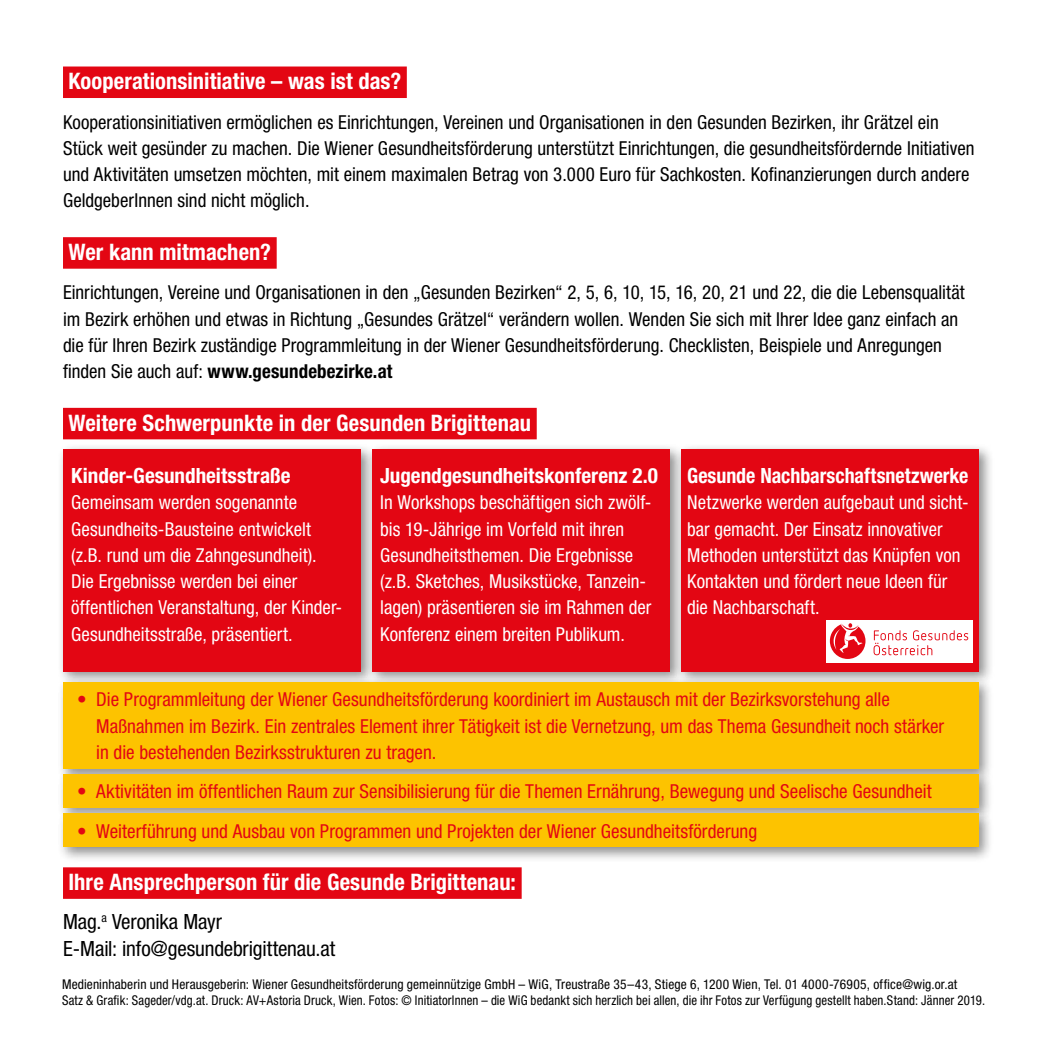
<style>
.page{position:relative;width:1042px;height:1042px;background:#fff}
.page>*{position:absolute;margin:0;border:0;box-sizing:border-box;transform-origin:0 0}
.t1{font:700 condensed 22.75px "Helvetica Neue LT Pro";letter-spacing:.005em;color:#fff}
.t2{font:700 condensed 21px "Helvetica Neue LT Pro";color:#fff}
.t3{font:condensed 21px/26.2px "Helvetica Neue LT Pro";letter-spacing:-.01em;color:#000}
.t4{font:700 condensed 21px "Helvetica Neue LT Pro";color:#fff;scale:.95 1}
.t5{font:condensed 19.25px/26.2px "Helvetica Neue LT Pro";color:#000}
.t6{font:condensed 19.25px/26.2px "Helvetica Neue LT Pro";color:#fff}
.t7{font:condensed 19.25px/26.2px "Helvetica Neue LT Pro";color:#e30613}
.t8{font:condensed 13.47px/16.1px "Helvetica Neue LT Pro";letter-spacing:.01em;color:#000}
.s1{font-weight:700}
</style>
<div class="page">
<div style="left:57px;top:443px;width:319px;height:244px;background:#000;opacity:.45"></div>
<div style="left:63px;top:449px;width:298px;height:222px;background:#e30613"></div>
<div style="left:367px;top:443px;width:318px;height:244px;background:#000;opacity:.45"></div>
<div style="left:372px;top:449px;width:298px;height:222px;background:#e30613"></div>
<div style="left:676px;top:443px;width:318px;height:244px;background:#000;opacity:.45"></div>
<div style="left:681px;top:449px;width:298px;height:222px;background:#e30613"></div>
<div style="left:826px;top:620px;width:146px;height:42px;background:#fff"></div>
<svg style="left:830px;top:623px;width:35px;height:36px"></svg>
<svg style="left:873px;top:630px;width:95px;height:25px"></svg>
<div style="left:57px;top:677px;width:937px;height:107px;background:#000;opacity:.45"></div>
<div style="left:63px;top:682px;width:915px;height:87px;background:#fdc300"></div>
<div style="left:57px;top:768px;width:937px;height:55px;background:#000;opacity:.45"></div>
<div style="left:63px;top:774px;width:915px;height:33px;background:#fdc300"></div>
<div style="left:57px;top:808px;width:937px;height:55px;background:#000;opacity:.45"></div>
<div style="left:63px;top:814px;width:915px;height:33px;background:#fdc300"></div>
<div style="left:63px;top:867px;width:459px;height:32px;background:#e30613"></div>
<div style="left:63px;top:67px;width:344px;height:31px;background:#e30613"></div>
<div style="left:63px;top:237px;width:214px;height:32px;background:#e30613"></div>
<div style="left:63px;top:408px;width:474px;height:31px;background:#e30613"></div>
<p class="t1" style="left:69px;top:67px;width:334px">Kooperationsinitiative – was ist das?</p>
<p class="t5" style="left:63px;top:109px;width:913px">Kooperationsinitiativen ermöglichen es Einrichtungen, Vereinen und Organisationen in den Gesunden Bezirken, ihr Grätzel ein Stück weit gesünder zu machen. Die Wiener Gesundheitsförderung unterstützt Einrichtungen, die gesundheitsfördernde Initiativen und Aktivitäten umsetzen möchten, mit einem maximalen Betrag von 3.000 Euro für Sachkosten. Kofinanzierungen durch andere GeldgeberInnen sind nicht möglich.</p>
<p class="t1" style="left:69px;top:238px;width:204px">Wer kann mitmachen?</p>
<p class="t5" style="left:63px;top:279px;width:903px">Einrichtungen, Vereine und Organisationen in den „Gesunden Bezirken“ 2, 5, 6, 10, 15, 16, 20, 21 und 22, die die Lebensqualität im Bezirk erhöhen und etwas in Richtung „Gesundes Grätzel“ verändern wollen. Wenden Sie sich mit Ihrer Idee ganz einfach an die für Ihren Bezirk zuständige Programmleitung in der Wiener Gesundheitsförderung. Checklisten, Beispiele und Anregungen finden Sie auch auf: <span class="s1">www.gesundebezirke.at</span></p>
<p class="t1" style="left:69px;top:409px;width:464px">Weitere Schwerpunkte in der Gesunden Brigittenau</p>
<p class="t2" style="left:71px;top:463px;width:221px">Kinder-Gesundheitsstraße</p>
<p class="t6" style="left:71px;top:489px;width:272px">Gemeinsam werden sogenannte Gesundheits-Bausteine entwickelt (z.B. rund um die Zahngesundheit).<br>Die Ergebnisse werden bei einer öffentlichen Veranstaltung, der Kinder-Gesundheitsstraße, präsentiert.</p>
<p class="t2" style="left:380px;top:463px;width:279px">Jugendgesundheitskonferenz 2.0</p>
<p class="t6" style="left:380px;top:489px;width:273px">In Workshops beschäftigen sich zwölf&shy;bis 19-Jährige im Vorfeld mit ihren Gesundheitsthemen. Die Ergebnisse (z.B. Sketches, Musikstücke, Tanzein&shy;lagen) präsentieren sie im Rahmen der Konferenz einem breiten Publikum.</p>
<p class="t4" style="left:687px;top:463px;width:298px">Gesunde Nachbarschaftsnetzwerke</p>
<p class="t6" style="left:687px;top:489px;width:283px">Netzwerke werden aufgebaut und sicht&shy;bar gemacht. Der Einsatz innovativer Methoden unterstützt das Knüpfen von Kontakten und fördert neue Ideen für die Nachbarschaft.</p>
<p class="t7" style="left:96px;top:686px;width:849px;text-indent:-19px">• Die Programmleitung der Wiener Gesundheitsförderung koordiniert im Austausch mit der Bezirksvorstehung alle<br>Maßnahmen im Bezirk. Ein zentrales Element ihrer Tätigkeit ist die Vernetzung, um das Thema Gesundheit noch stärker in die bestehenden Bezirksstrukturen zu tragen.</p>
<p class="t7" style="left:77px;top:778px;width:856px">• Aktivitäten im öffentlichen Raum zur Sensibilisierung für die Themen Ernährung, Bewegung und Seelische Gesundheit</p>
<p class="t7" style="left:77px;top:817px;width:682px">• Weiterführung und Ausbau von Programmen und Projekten der Wiener Gesundheitsförderung</p>
<p class="t1" style="left:69px;top:868px;width:449px">Ihre Ansprechperson für die Gesunde Brigittenau:</p>
<p class="t3" style="left:63px;top:909px;width:274px">Mag.<sup>a</sup> Veronika Mayr<br>E-Mail: info@gesundebrigittenau.at</p>
<p class="t8" style="left:62px;top:975px;width:924px">Medieninhaberin und Herausgeberin: Wiener Gesundheitsförderung gemeinnützige GmbH – WiG, Treustraße 35–43, Stiege 6, 1200 Wien, Tel. 01 4000-76905, office@wig.or.at<br>Satz &amp; Grafik: Sageder/vdg.at. Druck: AV+Astoria Druck, Wien. Fotos: © InitiatorInnen – die WiG bedankt sich herzlich bei allen, die ihr Fotos zur Verfügung gestellt haben.Stand: Jänner 2019.</p>
</div>
